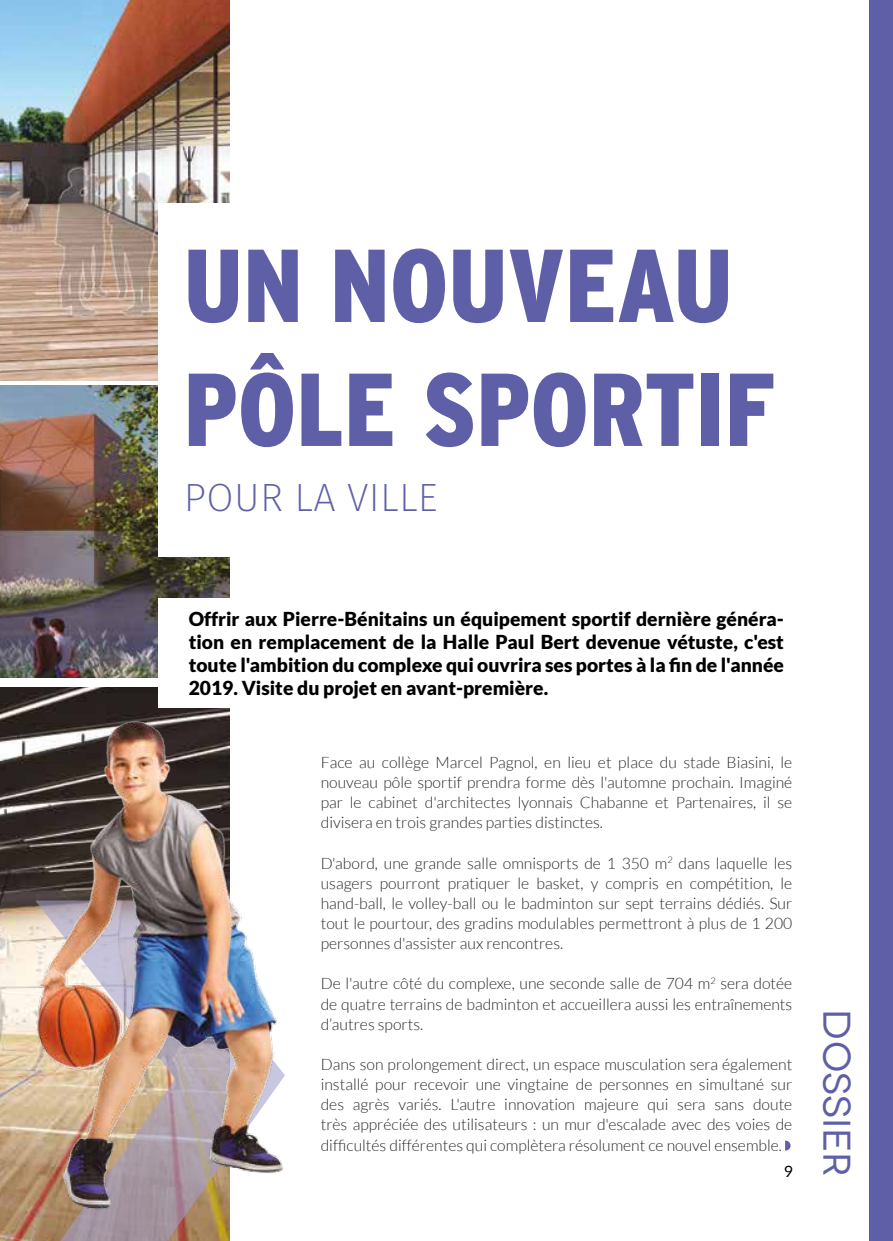
<style>
.page{position:relative;width:893px;height:1241px;background:#fff}
.page>*{position:absolute;margin:0;border:0;box-sizing:border-box;transform-origin:0 0}
.t1{font:900 condensed 103.25px/123.9px "Interstate";color:#5e5fa7}
.t2{font:200 39.38px "Fira Sans";letter-spacing:.01em;color:#5e5fa7}
.t3{font:38.5px "Novecentowide";color:#5e5fa7}
.t4{font:900 19.25px/23.1px "Lato";color:#000;text-align:justify}
.t5{font:300 15.75px/20.1px "Lato";color:#282827;text-align:justify}
.t6{font:15.75px "Lato";color:#000}
</style>
<div class="page">
<img style="left:0;top:385px;width:229px;height:213px">
<img style="left:0;top:0;width:229px;height:380px">
<div style="left:159px;top:203px;width:124px;height:354px;background:#fff"></div>
<svg style="left:785px;top:1140px;width:6px;height:10px"></svg>
<div style="left:869px;top:0;width:24px;height:1240px;background:#5e5fa7"></div>
<img style="left:0;top:598px;width:285px;height:641px">
<h1 class="t1" style="left:184px;top:223px;width:594px">UN NOUVEAU<br>PÔLE SPORTIF</h1>
<h2 class="t2" style="left:184px;top:469px;width:255px">POUR LA VILLE</h2>
<p class="t4" style="left:189px;top:607px;width:597px">Offrir aux Pierre-Bénitains un équipement sportif dernière généra&shy;tion en remplacement de la Halle Paul Bert devenue vétuste, c'est toute l'ambition du complexe qui ouvrira ses portes à la fin de l'année 2019. Visite du projet en avant-première.</p>
<p class="t5" style="left:321px;top:752px;width:473px">Face au collège Marcel Pagnol, en lieu et place du stade Biasini, le nouveau pôle sportif prendra forme dès l'automne prochain. Imaginé par le cabinet d'architectes lyonnais Chabanne et Partenaires, il se divisera en trois grandes parties distinctes.</p>
<p class="t5" style="left:321px;top:852px;width:473px">D'abord, une grande salle omnisports de 1 350 m<sup>2</sup> dans laquelle les usagers pourront pratiquer le basket, y compris en compétition, le hand-ball, le volley-ball ou le badminton sur sept terrains dédiés. Sur tout le pourtour, des gradins modulables permettront à plus de 1 200 personnes d'assister aux rencontres.</p>
<p class="t5" style="left:321px;top:973px;width:473px">De l'autre côté du complexe, une seconde salle de 704 m<sup>2</sup> sera dotée de quatre terrains de badminton et accueillera aussi les entraînements d’autres sports.</p>
<p class="t5" style="left:321px;top:1054px;width:473px">Dans son prolongement direct, un espace musculation sera également installé pour recevoir une vingtaine de personnes en simultané sur des agrès variés. L'autre innovation majeure qui sera sans doute très appréciée des utilisateurs : un mur d'escalade avec des voies de difficultés différentes qui complètera résolument ce nouvel ensemble.</p>
<p class="t6" style="left:784px;top:1159px;width:11px">9</p>
<h3 class="t3" style="left:860px;top:1009px;width:169px;rotate:90deg">DOSSIER</h3>
</div>
